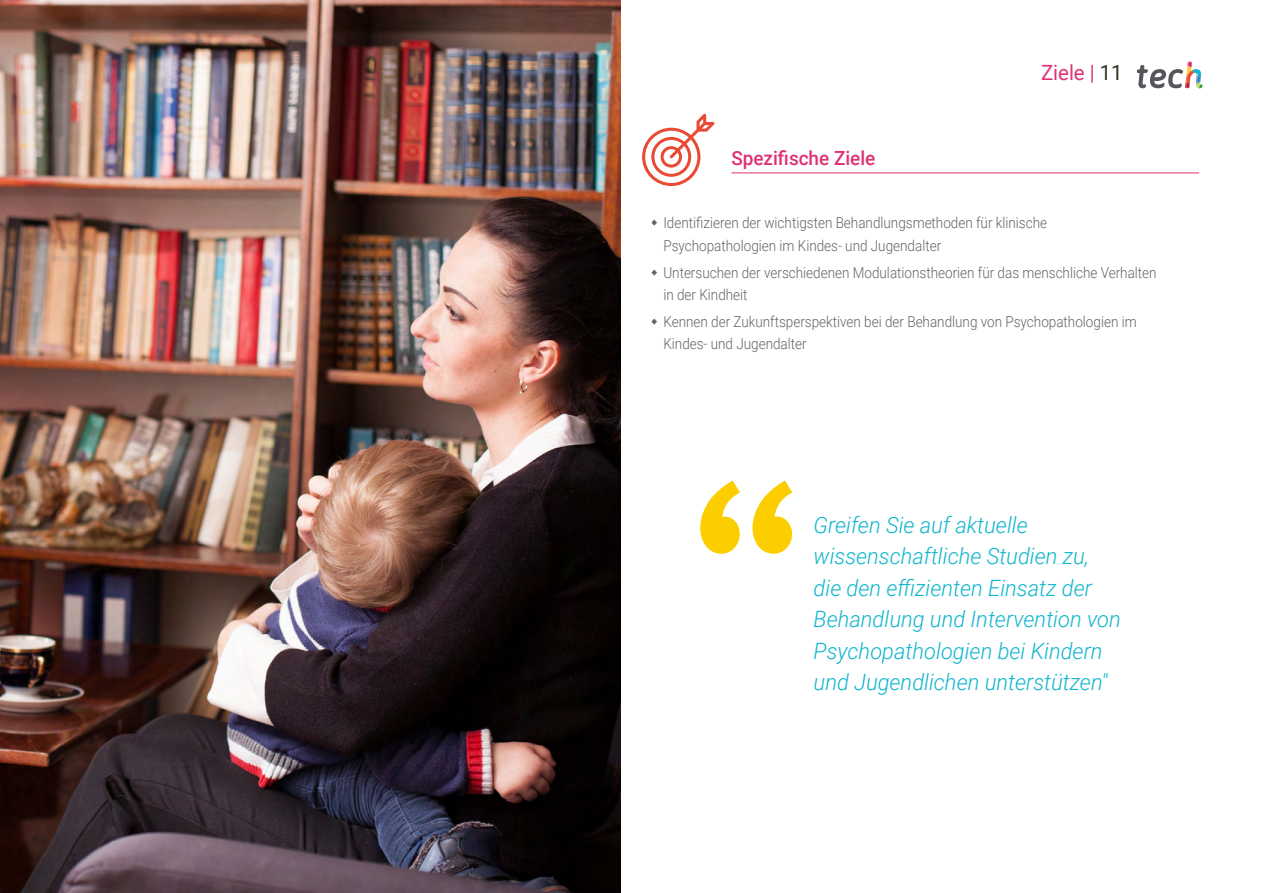
<style>
.page{position:relative;width:1263px;height:893px;background:#fff}
.page>*{position:absolute;margin:0;border:0;box-sizing:border-box;transform-origin:0 0}
.t1{font:italic 300 22.5px/31.5px "Roboto";color:#0fb6cf}
.t2{font:21px "Roboto";color:#df3174}
.t3{font:500 19.5px "Roboto";color:#df3174}
.t4{font:300 15px/22.5px "Roboto";color:#61646a;scale:.9 1}
.s1{color:#312e20}
</style>
<div class="page">
<hr style="left:731px;top:173px;width:468px;height:1px;background:#df3174">
<svg style="left:642px;top:114px;width:72px;height:72px"></svg>
<img style="left:0;top:0;width:621px;height:893px">
<svg style="left:700px;top:480px;width:92px;height:74px"></svg>
<svg style="left:1137px;top:62px;width:65px;height:27px"></svg>
<h3 class="t3" style="left:731px;top:144px;width:145px">Spezifische Ziele</h3>
<h2 class="t2" style="left:1041px;top:57px;width:83px">Ziele | <span class="s1">11</span></h2>
<p class="t4" style="left:663px;top:211px;width:428px">Identifizieren der wichtigsten Behandlungsmethoden für klinische<br>Psychopathologien im Kindes- und Jugendalter</p>
<p class="t4" style="left:663px;top:260px;width:550px">Untersuchen der verschiedenen Modulationstheorien für das menschliche Verhalten in der Kindheit</p>
<p class="t4" style="left:663px;top:310px;width:527px">Kennen der Zukunftsperspektiven bei der Behandlung von Psychopathologien im<br>Kindes- und Jugendalter</p>
<h1 class="t1" style="left:814px;top:508px;width:309px">Greifen Sie auf aktuelle wissenschaftliche Studien zu, die den effizienten Einsatz der<br>Behandlung und Intervention von<br>Psychopathologien bei Kindern und Jugendlichen unterstützen"</h1>
</div>
